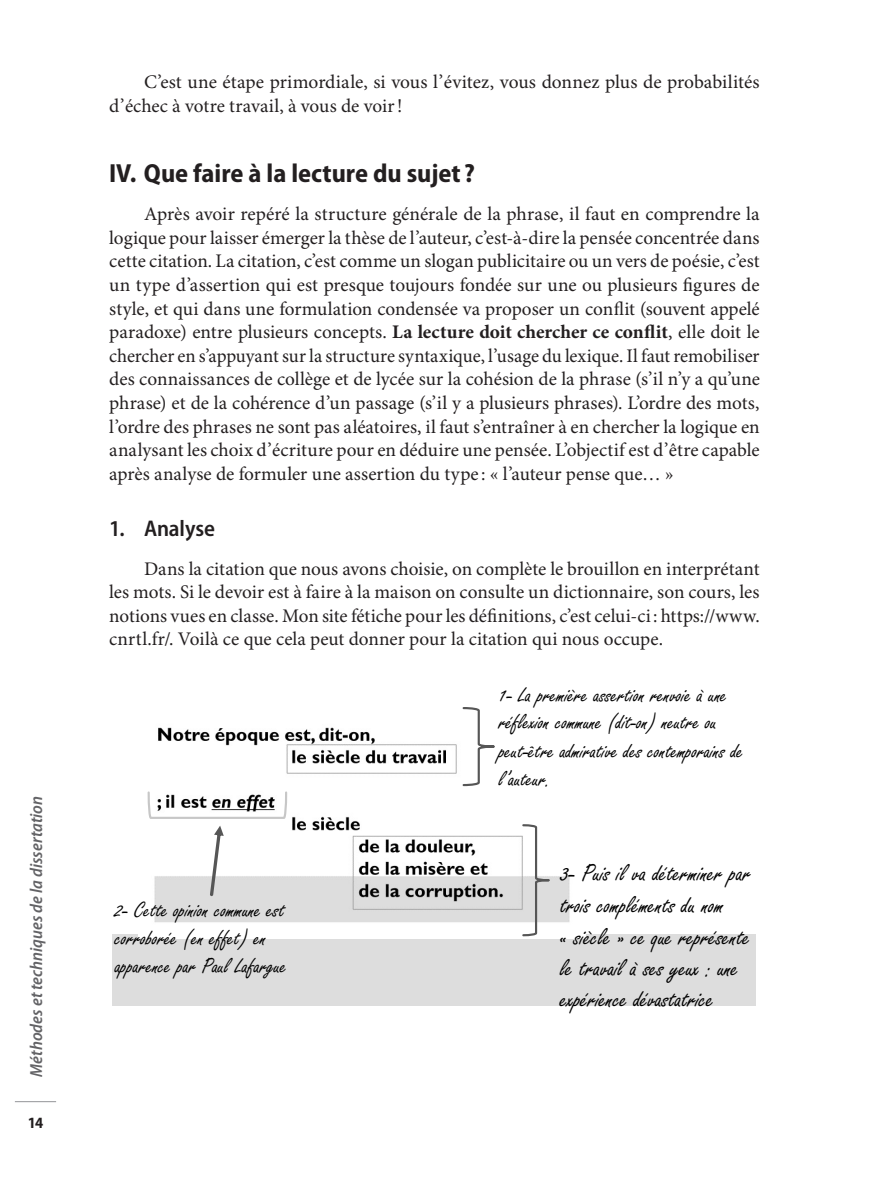
<style>
.page{position:relative;width:869px;height:1191px;background:#fff}
.page>*{position:absolute;margin:0;border:0;box-sizing:border-box;transform-origin:0 0}
.t1{font:700 semi-condensed 26.25px "Myriad Pro";color:#231f20}
.t2{font:26.07px/31.5px "Freestyle Script";color:#000}
.t3{font:23.1px/28px "Freestyle Script";color:#000}
.t4{font:600 semi-condensed 22.75px "Myriad Pro";letter-spacing:-.005em;color:#231f20}
.t5{font:19.25px/23.6px "Minion Pro";color:#231f20;text-align:justify}
.t6{font:italic 600 semi-condensed 17.5px "Myriad Pro";letter-spacing:.005em;color:#636366}
.t7{font:700 semi-condensed 15.75px "Myriad Pro";color:#231f20}
.s1{font-weight:700}
</style>
<div class="page">
<hr style="left:15px;top:1101px;width:41px;height:1px;background:#939598">
<div style="left:112px;top:933px;width:643px;height:72px;background:#ddd"></div>
<img style="left:138px;top:727px;width:447px;height:211px">
<svg style="left:146px;top:790px;width:142px;height:106px"></svg>
<svg style="left:521px;top:823px;width:29px;height:114px"></svg>
<svg style="left:461px;top:707px;width:35px;height:80px"></svg>
<p class="t6" style="left:27px;top:1076px;width:283px;rotate:-90deg">Méthodes et techniques de la dissertation</p>
<p class="t7" style="left:28px;top:1114px;width:17px">14</p>
<p class="t5" style="left:109px;top:71px;width:651px;text-indent:35px">C’est une étape primordiale, si vous l’évitez, vous donnez plus de probabilités d’échec à votre travail, à vous de voir!</p>
<h1 class="t1" style="left:109px;top:158px;width:367px">IV. Que faire à la lecture du sujet ?</h1>
<p class="t5" style="left:109px;top:203px;width:651px;text-indent:35px">Après avoir repéré la structure générale de la phrase, il faut en comprendre la logique pour laisser émerger la thèse de l’auteur, c’est-à-dire la pensée concentrée dans cette citation. La citation, c’est comme un slogan publicitaire ou un vers de poésie, c’est un type d’assertion qui est presque toujours fondée sur une ou plusieurs figures de style, et qui dans une formulation condensée va proposer un conflit (souvent appelé paradoxe) entre plusieurs concepts. <span class="s1">La lecture doit chercher ce conflit</span>, elle doit le chercher en s’appuyant sur la structure syntaxique, l’usage du lexique. Il faut remobiliser des connaissances de collège et de lycée sur la cohésion de la phrase (s’il n’y a qu’une phrase) et de la cohérence d’un passage (s’il y a plusieurs phrases). L’ordre des mots, l’ordre des phrases ne sont pas aléatoires, il faut s’entraîner à en chercher la logique en analysant les choix d’écriture pour en déduire une pensée. L’objectif est d’être capable après analyse de formuler une assertion du type : « l’auteur pense que… »</p>
<p class="t4" style="left:109px;top:516px;width:107px">1. Analyse</p>
<p class="t5" style="left:109px;top:557px;width:651px;text-indent:35px">Dans la citation que nous avons choisie, on complète le brouillon en interprétant les mots. Si le devoir est à faire à la maison on consulte un dictionnaire, son cours, les notions vues en classe. Mon site fétiche pour les définitions, c’est celui-ci: https://www. cnrtl.fr/. Voilà ce que cela peut donner pour la citation qui nous occupe.</p>
<p class="t3" style="left:499px;top:681px;width:246px">1- La première assertion renvoie à une réflexion commune (dit-on) neutre ou peut-être admirative des contemporains de l’auteur.</p>
<p class="t3" style="left:115px;top:897px;width:173px">2- Cette opinion commune est corroborée (en effet) en apparence par Paul Lafargue</p>
<h2 class="t2" style="left:560px;top:859px;width:192px">3- Puis il va déterminer par trois compléments du nom<br>« siècle » ce que représente le travail à ses yeux : une expérience dévastatrice</h2>
</div>
